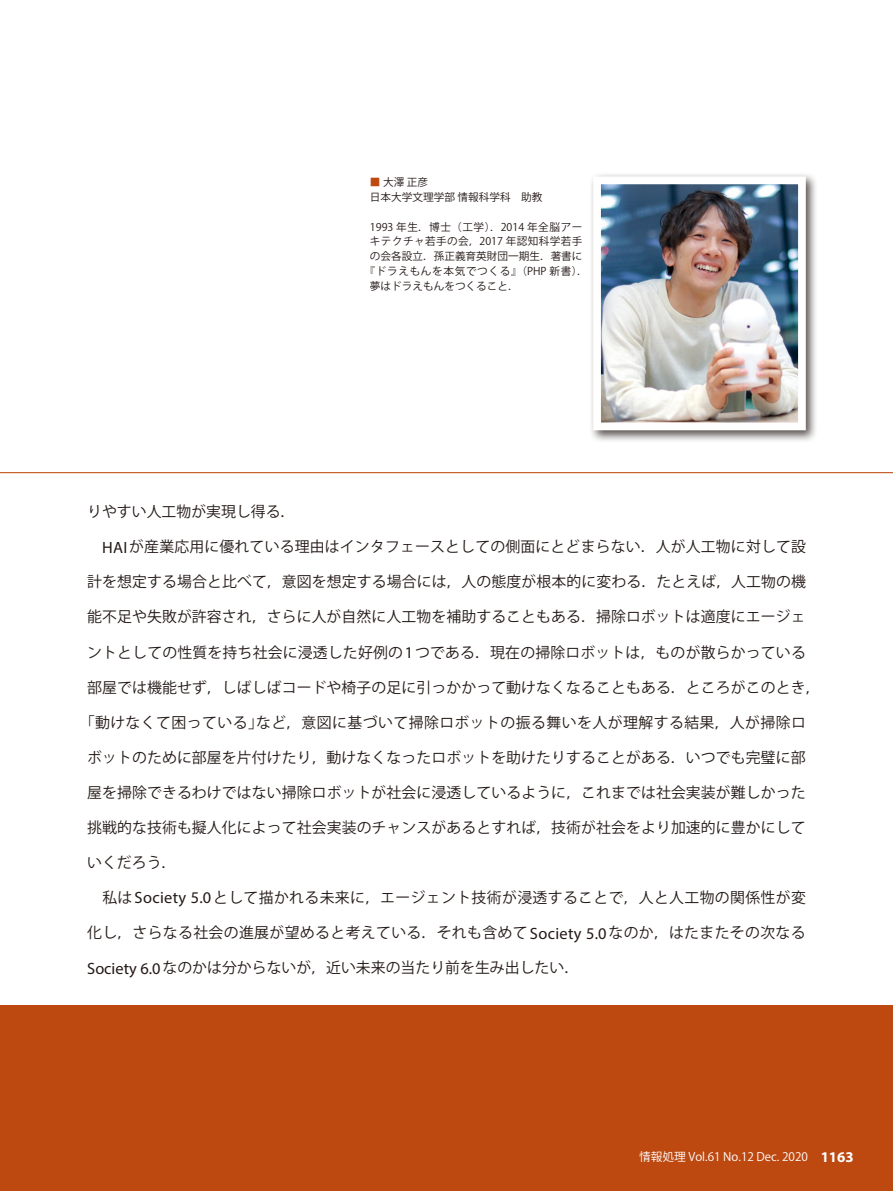
<style>
.page{position:relative;width:893px;height:1191px;background:#fff}
.page>*{position:absolute;margin:0;border:0;box-sizing:border-box;transform-origin:0 0}
.t1{font:14.85px "Koz Go Pro";letter-spacing:.005em;color:#231916}
.t2{font:14.85px "Koz Go Pro";letter-spacing:.025em;color:#231916}
.t3{font:14.85px "Koz Go Pro";letter-spacing:.03em;color:#231916}
.t4{font:11.7px "Koz Go Pro";color:#fff}
.t5{font:10.65px/14.9px "Koz Go Pr 6 N";color:#231916}
.t6{font:10.65px "Koz Go Pr 6 N";letter-spacing:.055em;color:#231916}
.t7{font:10.65px "Koz Go Pr 6 N";letter-spacing:.06em;color:#231916}
.t8{font:10.65px "Koz Go Pr 6 N";letter-spacing:.04em;color:#231916}
.s1{color:#bd4911}
.s2{font-family:"Myriad Pro";font-size:16.35px}
.s3{font-family:"Myriad Pro";font-weight:700;font-size:14.85px}
</style>
<div class="page">
<div style="left:0;top:1005px;width:893px;height:186px;background:#bd4911"></div>
<hr style="left:0;top:472px;width:893px;height:1px;background:#bd4911">
<div style="left:589px;top:172px;width:229px;height:271px;background:#231916;opacity:.75"></div>
<img style="left:602px;top:185px;width:195px;height:236px">
<div style="left:593px;top:176px;width:213px;height:254px;border:8px solid #fff"></div>
<p class="t5" style="left:370px;top:175px;width:174px"><span class="s1">■</span> 大澤 正彦<br>日本大学文理学部 情報科学科　助教</p>
<p class="t6" style="left:370px;top:221px;width:214px">1993 年生．博士（工学）．2014 年全脳アー</p>
<p class="t8" style="left:370px;top:235px;width:214px">キテクチャ若手の会，2017 年認知科学若手</p>
<p class="t5" style="left:370px;top:249px;width:214px">の会各設立．孫正義育英財団一期生．著書に</p>
<p class="t7" style="left:365px;top:265px;width:225px">『ドラえもんを本気でつくる』（PHP 新書）．</p>
<p class="t5" style="left:370px;top:279px;width:150px">夢はドラえもんをつくること．</p>
<p class="t1" style="left:87px;top:502px;width:210px">りやすい人工物が実現し得る．</p>
<p class="t1" style="left:102px;top:537px;width:705px"><span class="s2">HAI</span>が産業応用に優れている理由はインタフェースとしての側面にとどまらない．人が人工物に対して設</p>
<p class="t1" style="left:87px;top:572px;width:720px">計を想定する場合と比べて，意図を想定する場合には，人の態度が根本的に変わる．たとえば，人工物の機</p>
<p class="t1" style="left:87px;top:607px;width:720px">能不足や失敗が許容され，さらに人が自然に人工物を補助することもある．掃除ロボットは適度にエージェ</p>
<p class="t1" style="left:87px;top:642px;width:720px">ントとしての性質を持ち社会に浸透した好例の<span class="s2">1</span>つである．現在の掃除ロボットは，ものが散らかっている</p>
<p class="t1" style="left:87px;top:677px;width:735px">部屋では機能せず，しばしばコードや椅子の足に引っかかって動けなくなることもある．ところがこのとき，</p>
<p class="t3" style="left:80px;top:712px;width:728px">「動けなくて困っている」など，意図に基づいて掃除ロボットの振る舞いを人が理解する結果，人が掃除ロ</p>
<p class="t1" style="left:87px;top:747px;width:720px">ボットのために部屋を片付けたり，動けなくなったロボットを助けたりすることがある．いつでも完璧に部</p>
<p class="t1" style="left:87px;top:783px;width:720px">屋を掃除できるわけではない掃除ロボットが社会に浸透しているように，これまでは社会実装が難しかった</p>
<p class="t1" style="left:87px;top:818px;width:720px">挑戦的な技術も擬人化によって社会実装のチャンスがあるとすれば，技術が社会をより加速的に豊かにして</p>
<p class="t1" style="left:87px;top:853px;width:91px">いくだろう．</p>
<p class="t2" style="left:87px;top:888px;width:720px">　私は<span class="s2">Society 5.0</span>として描かれる未来に，エージェント技術が浸透することで，人と人工物の関係性が変</p>
<p class="t2" style="left:87px;top:923px;width:720px">化し，さらなる社会の進展が望めると考えている．それも含めて<span class="s2">Society 5.0</span>なのか，はたまたその次なる</p>
<p class="t1" style="left:87px;top:958px;width:494px"><span class="s2">Society 6.0</span>なのかは分からないが，近い未来の当たり前を生み出したい．</p>
<p class="t4" style="left:639px;top:1149px;width:216px">情報処理 Vol.61 No.12 Dec. 2020 <span class="s3">1163</span></p>
</div>
